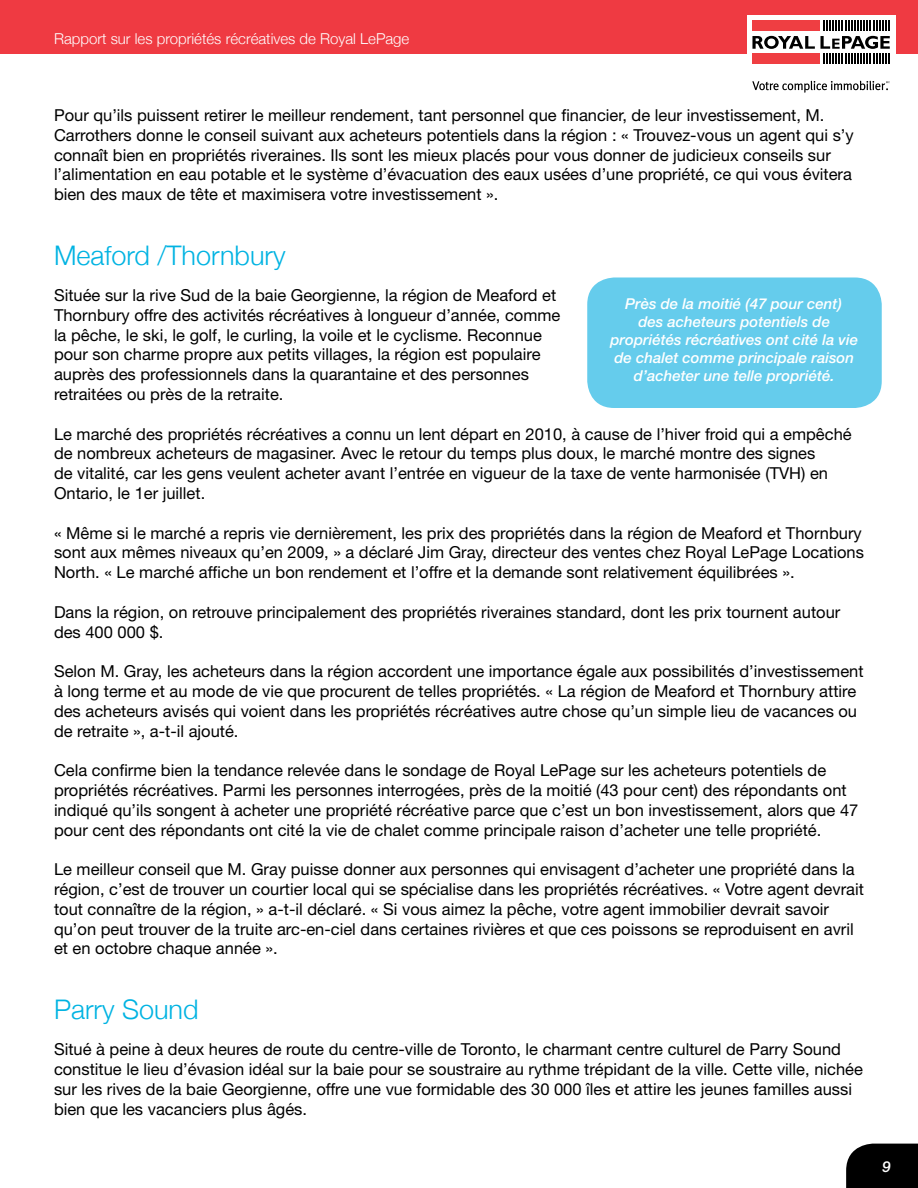
<style>
.page{position:relative;width:918px;height:1188px;background:#fff}
.page>*{position:absolute;margin:0;border:0;box-sizing:border-box;transform-origin:0 0}
.t1{font:300 27px "Helvetica Neue";color:#00b3e2}
.t2{font:16.5px/19.8px "Helvetica Neue";color:#000}
.t3{font:italic 500 15px/18px "Helvetica Neue";color:#fff;text-align:center}
.t4{font:300 15px "Helvetica Neue";color:#fff}
</style>
<div class="page">
<div style="left:0;top:0;width:918px;height:54px;background:#ef3a42"></div>
<div style="left:846px;top:1144px;width:72px;height:44px;background:#000"></div>
<svg style="left:752px;top:81px;width:138px;height:12px"></svg>
<div style="left:747px;top:15px;width:149px;height:55px;background:#fff"></div>
<svg style="left:752px;top:21px;width:138px;height:43px"></svg>
<div style="left:587px;top:278px;width:295px;height:130px;background:#65ccec;border-radius:27px"></div>
<p class="t4" style="left:54px;top:30px;width:357px">Rapport sur les propriétés récréatives de Royal LePage</p>
<p class="t2" style="left:54px;top:105px;width:801px">Pour qu’ils puissent retirer le meilleur rendement, tant personnel que financier, de leur investissement, M.<br>Carrothers donne le conseil suivant aux acheteurs potentiels dans la région : « Trouvez-vous un agent qui s’y connaît bien en propriétés riveraines. Ils sont les mieux placés pour vous donner de judicieux conseils sur l’alimentation en eau potable et le système d’évacuation des eaux usées d’une propriété, ce qui vous évitera bien des maux de tête et maximisera votre investissement ».</p>
<h1 class="t1" style="left:54px;top:239px;width:233px">Meaford /Thornbury</h1>
<p class="t2" style="left:54px;top:285px;width:508px">Située sur la rive Sud de la baie Georgienne, la région de Meaford et Thornbury offre des activités récréatives à longueur d’année, comme la pêche, le ski, le golf, le curling, la voile et le cyclisme. Reconnue pour son charme propre aux petits villages, la région est populaire auprès des professionnels dans la quarantaine et des personnes retraitées ou près de la retraite.</p>
<p class="t2" style="left:54px;top:424px;width:799px">Le marché des propriétés récréatives a connu un lent départ en 2010, à cause de l’hiver froid qui a empêché de nombreux acheteurs de magasiner. Avec le retour du temps plus doux, le marché montre des signes<br>de vitalité, car les gens veulent acheter avant l’entrée en vigueur de la taxe de vente harmonisée (TVH) en Ontario, le 1er juillet.</p>
<p class="t2" style="left:54px;top:523px;width:811px">« Même si le marché a repris vie dernièrement, les prix des propriétés dans la région de Meaford et Thornbury sont aux mêmes niveaux qu’en 2009, » a déclaré Jim Gray, directeur des ventes chez Royal LePage Locations<br>North. « Le marché affiche un bon rendement et l’offre et la demande sont relativement équilibrées ».</p>
<p class="t2" style="left:54px;top:602px;width:788px">Dans la région, on retrouve principalement des propriétés riveraines standard, dont les prix tournent autour des 400 000 $.</p>
<p class="t2" style="left:54px;top:661px;width:811px">Selon M. Gray, les acheteurs dans la région accordent une importance égale aux possibilités d’investissement à long terme et au mode de vie que procurent de telles propriétés. « La région de Meaford et Thornbury attire des acheteurs avisés qui voient dans les propriétés récréatives autre chose qu’un simple lieu de vacances ou de retraite », a-t-il ajouté.</p>
<p class="t2" style="left:54px;top:760px;width:806px">Cela confirme bien la tendance relevée dans le sondage de Royal LePage sur les acheteurs potentiels de propriétés récréatives. Parmi les personnes interrogées, près de la moitié (43 pour cent) des répondants ont indiqué qu’ils songent à acheter une propriété récréative parce que c’est un bon investissement, alors que 47 pour cent des répondants ont cité la vie de chalet comme principale raison d’acheter une telle propriété.</p>
<p class="t2" style="left:54px;top:859px;width:811px">Le meilleur conseil que M. Gray puisse donner aux personnes qui envisagent d’acheter une propriété dans la région, c’est de trouver un courtier local qui se spécialise dans les propriétés récréatives. « Votre agent devrait tout connaître de la région, » a-t-il déclaré. « Si vous aimez la pêche, votre agent immobilier devrait savoir qu’on peut trouver de la truite arc-en-ciel dans certaines rivières et que ces poissons se reproduisent en avril et en octobre chaque année ».</p>
<p class="t3" style="left:610px;top:295px;width:249px">Près de la moitié (47 pour cent)<br>des acheteurs potentiels de propriétés récréatives ont cité la vie de chalet comme principale raison d’acheter une telle propriété.</p>
<h1 class="t1" style="left:54px;top:993px;width:146px">Parry Sound</h1>
<p class="t2" style="left:54px;top:1039px;width:810px">Situé à peine à deux heures de route du centre-ville de Toronto, le charmant centre culturel de Parry Sound constitue le lieu d’évasion idéal sur la baie pour se soustraire au rythme trépidant de la ville. Cette ville, nichée sur les rives de la baie Georgienne, offre une vue formidable des 30 000 îles et attire les jeunes familles aussi bien que les vacanciers plus âgés.</p>
<p class="t3" style="left:883px;top:1158px;width:10px">9</p>
</div>
